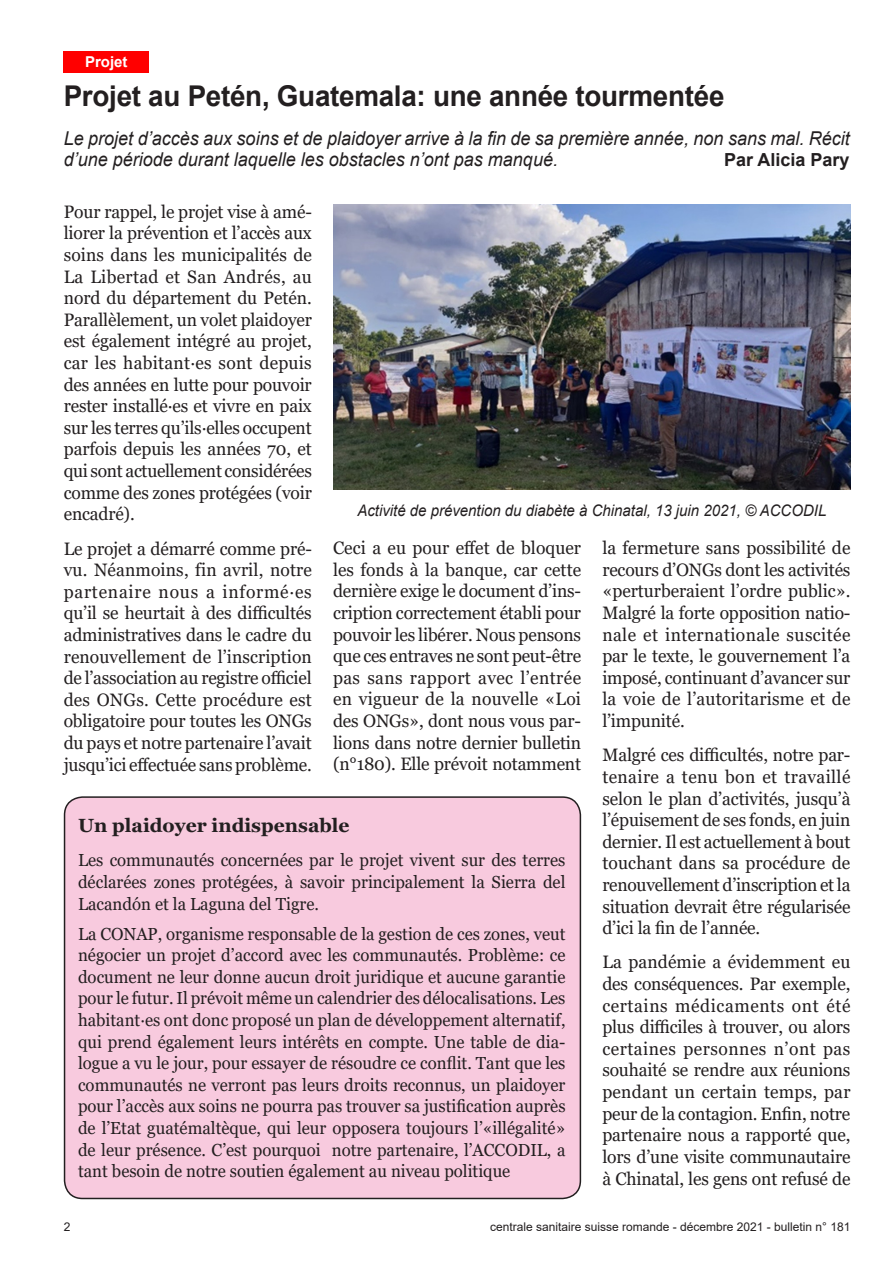
<style>
.page{position:relative;width:893px;height:1263px;background:#fff}
.page>*{position:absolute;margin:0;border:0;box-sizing:border-box;transform-origin:0 0}
.t1{font:700 28.65px "Arial";letter-spacing:-.01em;color:#231f20}
.t2{font:italic 19.05px/21.6px "Arial";color:#231f20;scale:.94 1}
.t3{font:700 19.05px "Georgia";color:#231f20}
.t4{font:18px/21.6px "Georgia";letter-spacing:-.01em;color:#231f20;text-align:justify}
.t5{font:700 18px "Arial";color:#231f20}
.t6{font:17.4px/21.6px "Georgia";color:#231f20;text-align:justify;scale:.96 1}
.t7{font:italic 15.9px "Arial";color:#231f20;scale:.94 1}
.t8{font:700 15px "Arial";color:#fff}
.t9{font:12px "Arial";color:#231f20}
.s1{font-size:18px}
</style>
<div class="page">
<div style="left:65px;top:797px;width:515px;height:401px;background:#f8cade;border-radius:18px"></div>
<div style="left:64px;top:796px;width:517px;height:403px;border:2px solid #231f20;border-radius:18px"></div>
<div style="left:64px;top:51px;width:85px;height:22px;background:#f00"></div>
<img style="left:333px;top:204px;width:517px;height:286px">
<p class="t8" style="left:85px;top:51px;width:44px">Projet</p>
<p class="t1" style="left:64px;top:76px;width:662px">Projet au Petén, Guatemala: une année tourmentée</p>
<p class="t2" style="left:64px;top:128px;width:838px">Le projet d’accès aux soins et de plaidoyer arrive à la fin de sa première année, non sans mal. Récit d’une période durant laquelle les obstacles n’ont pas manqué<span class="s1">.</span></p>
<p class="t5" style="left:724px;top:147px;width:127px">Par Alicia Pary</p>
<p class="t4" style="left:64px;top:201px;width:250px">Pour rappel, le projet vise à amé&shy;liorer la prévention et l’accès aux soins dans les municipalités de La Libertad et San Andrés, au nord du département du Petén.<br>Parallèlement, un volet plaidoyer est également intégré au projet, car les habitant·es sont depuis des années en lutte pour pouvoir rester installé·es et vivre en paix sur les terres qu’ils·elles occupent parfois depuis les années 70, et qui sont actuellement considérées comme des zones protégées (voir encadré).</p>
<p class="t4" style="left:64px;top:538px;width:250px">Le projet a démarré comme pré&shy;vu. Néanmoins, fin avril, notre partenaire nous a informé·es qu’il se heurtait à des difficultés administratives dans le cadre du renouvellement de l’inscription de l’association au registre officiel des ONGs. Cette procédure est obligatoire pour toutes les ONGs du pays et notre partenaire l’avait jusqu’ici effectuée sans problème.</p>
<p class="t4" style="left:333px;top:537px;width:250px">Ceci a eu pour effet de bloquer les fonds à la banque, car cette dernière exige le document d’ins&shy;cription correctement établi pour pouvoir les libérer. Nous pensons que ces entraves ne sont peut-être pas sans rapport avec l’entrée en vigueur de la nouvelle «Loi des ONGs», dont nous vous par&shy;lions dans notre dernier bulletin (n°180). Elle prévoit notamment</p>
<p class="t4" style="left:602px;top:537px;width:250px">la fermeture sans possibilité de recours d’ONGs dont les activités «perturberaient l’ordre public».<br>Malgré la forte opposition natio&shy;nale et internationale suscitée par le texte, le gouvernement l’a imposé, continuant d’avancer sur la voie de l’autoritarisme et de l’impunité.</p>
<p class="t7" style="left:357px;top:500px;width:501px">Activité de prévention du diabète à Chinatal, 13 juin 2021, © ACCODIL</p>
<p class="t4" style="left:602px;top:745px;width:250px">Malgré ces difficultés, notre par&shy;tenaire a tenu bon et travaillé selon le plan d’activités, jusqu’à l’épuisement de ses fonds, en juin dernier. Il est actuellement à bout touchant dans sa procédure de renouvellement d’inscription et la situation devrait être régularisée d’ici la fin de l’année.</p>
<p class="t4" style="left:602px;top:952px;width:250px">La pandémie a évidemment eu des conséquences. Par exemple, certains médicaments ont été plus difficiles à trouver, ou alors certaines personnes n’ont pas souhaité se rendre aux réunions pendant un certain temps, par peur de la contagion. Enfin, notre partenaire nous a rapporté que, lors d’une visite communautaire à Chinatal, les gens ont refusé de</p>
<p class="t3" style="left:78px;top:813px;width:273px">Un plaidoyer indispensable</p>
<p class="t6" style="left:78px;top:850px;width:509px">Les communautés concernées par le projet vivent sur des terres déclarées zones protégées, à savoir principalement la Sierra del Lacandón et la Laguna del Tigre.</p>
<p class="t6" style="left:78px;top:923px;width:509px">La CONAP, organisme responsable de la gestion de ces zones, veut négocier un projet d’accord avec les communautés. Problème: ce document ne leur donne aucun droit juridique et aucune garantie pour le futur. Il prévoit même un calendrier des délocalisations. Les habitant·es ont donc proposé un plan de développement alternatif, qui prend également leurs intérêts en compte. Une table de dia&shy;logue a vu le jour, pour essayer de résoudre ce conflit. Tant que les communautés ne verront pas leurs droits reconnus, un plaidoyer pour l’accès aux soins ne pourra pas trouver sa justification auprès de l’Etat guatémaltèque, qui leur opposera toujours l’«illégalité» de leur présence. C’est pourquoi notre partenaire, l’ACCODIL, a tant besoin de notre soutien également au niveau politique</p>
<p class="t9" style="left:64px;top:1218px;width:8px">2</p>
<p class="t9" style="left:490px;top:1218px;width:362px">centrale sanitaire suisse romande - décembre 2021 - bulletin n° 181</p>
</div>
